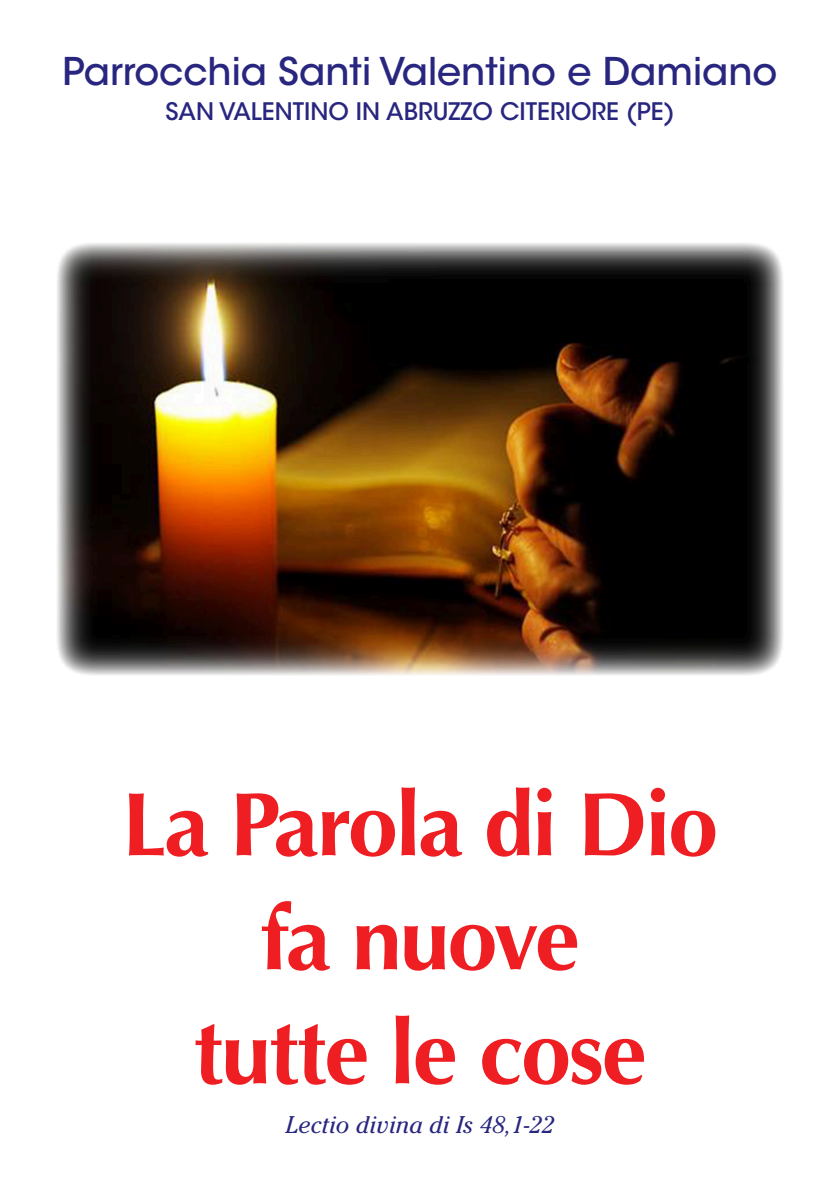
<style>
.page{position:relative;width:840px;height:1191px;background:#fff}
.page>*{position:absolute;margin:0;border:0;box-sizing:border-box;transform-origin:0 0}
.t1{font:700 90px/114px "Optima LT Std";letter-spacing:-.025em;color:#ee1e23;text-align:center}
.t2{font:500 38px "ITC Avant Garde Std";color:#28267f}
.t3{font:500 24px "ITC Avant Garde Std";color:#28267f}
.t4{font:italic 24px "Cheltenham Std";color:#28267f}
</style>
<div class="page">
<img style="left:57px;top:243px;width:726px;height:432px">
<h2 class="t2" style="left:62px;top:57px;width:716px">Parrocchia Santi Valentino e Damiano</h2>
<p class="t3" style="left:165px;top:102px;width:510px">SAN VALENTINO IN ABRUZZO CITERIORE (PE)</p>
<h1 class="t1" style="left:122px;top:777px;width:597px">La Parola di Dio fa nuove<br>tutte le cose</h1>
<p class="t4" style="left:286px;top:1115px;width:269px">Lectio divina di Is 48,1-22</p>
</div>
